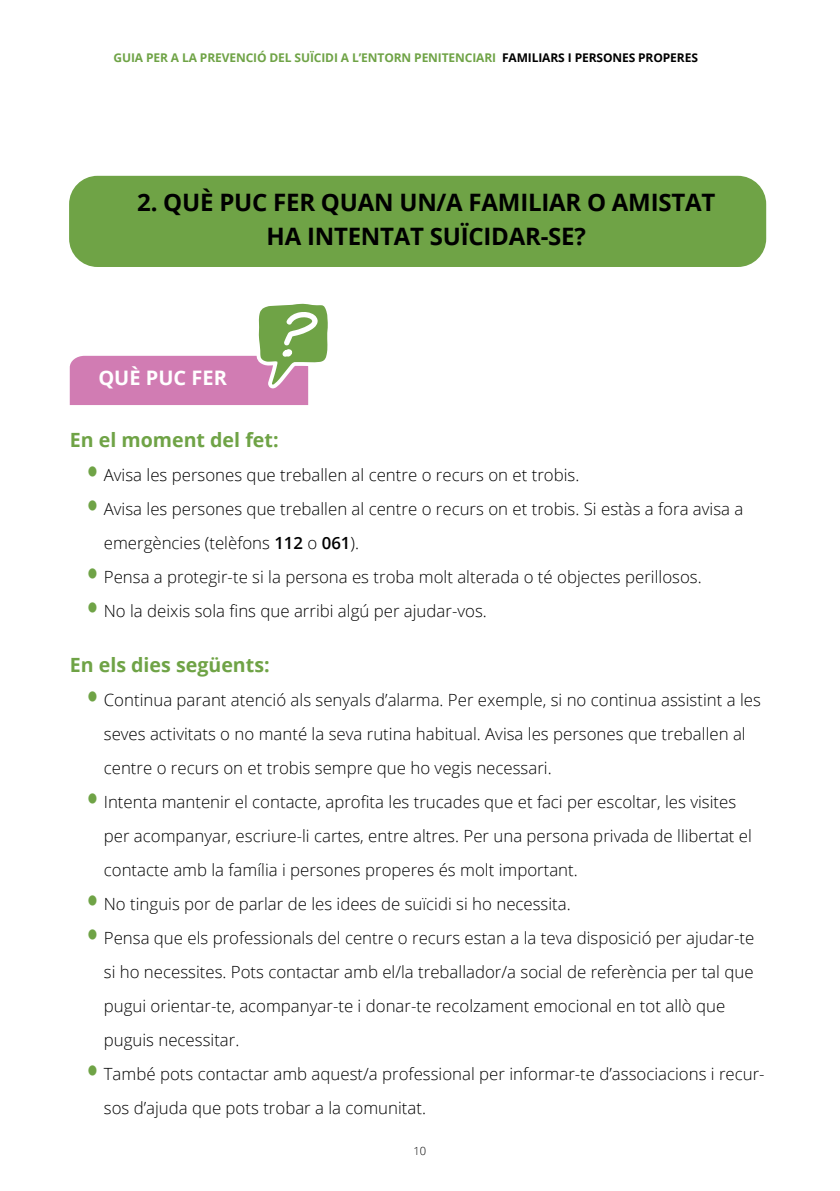
<style>
.page{position:relative;width:840px;height:1191px;background:#fff}
.page>*{position:absolute;margin:0;border:0;box-sizing:border-box;transform-origin:0 0}
.Heading_2{font:700 24px/34px "Open Sans";letter-spacing:-.01em;color:#000;text-align:center}
.t1{font:700 20px "Open Sans";color:#fff}
.Listado_nivel_1{font:700 19.6px "Open Sans";color:#6fa346}
.t2{font:300 16.8px/34px "Open Sans";color:#000}
.t3{font:700 12px "Open Sans";letter-spacing:-.01em;color:#6fa346}
.t4{font:300 11.2px "Open Sans";color:#000}
.s1{color:#000}
.s2{font-weight:600}
</style>
<div class="page">
<div style="left:69px;top:176px;width:696px;height:91px;background:#6fa346;border-radius:28px"></div>
<svg style="left:70px;top:303px;width:258px;height:102px"></svg>
<p class="t3" style="left:113px;top:49px;width:585px">GUIA PER A LA PREVENCIÓ DEL SUÏCIDI A L’ENTORN PENITENCIARI <span class="s1">FAMILIARS I PERSONES PROPERES</span></p>
<p class="Heading_2" style="left:137px;top:185px;width:579px">2. QUÈ PUC FER QUAN UN/A FAMILIAR O AMISTAT<br>HA INTENTAT SUÏCIDAR-SE?</p>
<p class="t1" style="left:98px;top:363px;width:130px">QUÈ PUC FER</p>
<p class="Listado_nivel_1" style="left:70px;top:426px;width:210px">En el moment del fet:</p>
<p class="t2" style="left:104px;top:457px;width:477px">Avisa les persones que treballen al centre o recurs on et trobis.</p>
<p class="t2" style="left:104px;top:491px;width:640px">Avisa les persones que treballen al centre o recurs on et trobis. Si estàs a fora avisa a emergències (telèfons <span class="s2">112</span> o <span class="s2">061</span>).</p>
<p class="t2" style="left:104px;top:559px;width:599px">Pensa a protegir-te si la persona es troba molt alterada o té objectes perillosos.</p>
<p class="t2" style="left:104px;top:593px;width:384px">No la deixis sola fins que arribi algú per ajudar-vos.</p>
<p class="Listado_nivel_1" style="left:70px;top:651px;width:201px">En els dies següents:</p>
<p class="t2" style="left:104px;top:682px;width:658px">Continua parant atenció als senyals d’alarma. Per exemple, si no continua assistint a les seves activitats o no manté la seva rutina habitual. Avisa les persones que treballen al centre o recurs on et trobis sempre que ho vegis necessari.</p>
<p class="t2" style="left:104px;top:784px;width:649px">Intenta mantenir el contacte, aprofita les trucades que et faci per escoltar, les visites per acompanyar, escriure-li cartes, entre altres. Per una persona privada de llibertat el contacte amb la família i persones properes és molt important.</p>
<p class="t2" style="left:104px;top:886px;width:468px">No tinguis por de parlar de les idees de suïcidi si ho necessita.</p>
<p class="t2" style="left:104px;top:920px;width:651px">Pensa que els professionals del centre o recurs estan a la teva disposició per ajudar-te si ho necessites. Pots contactar amb el/la treballador/a social de referència per tal que pugui orientar-te, acompanyar-te i donar-te recolzament emocional en tot allò que puguis necessitar.</p>
<p class="t2" style="left:104px;top:1056px;width:662px">També pots contactar amb aquest/a professional per informar-te d’associacions i recur&shy;sos d’ajuda que pots trobar a la comunitat.</p>
<p class="t4" style="left:413px;top:1143px;width:14px">10</p>
</div>
